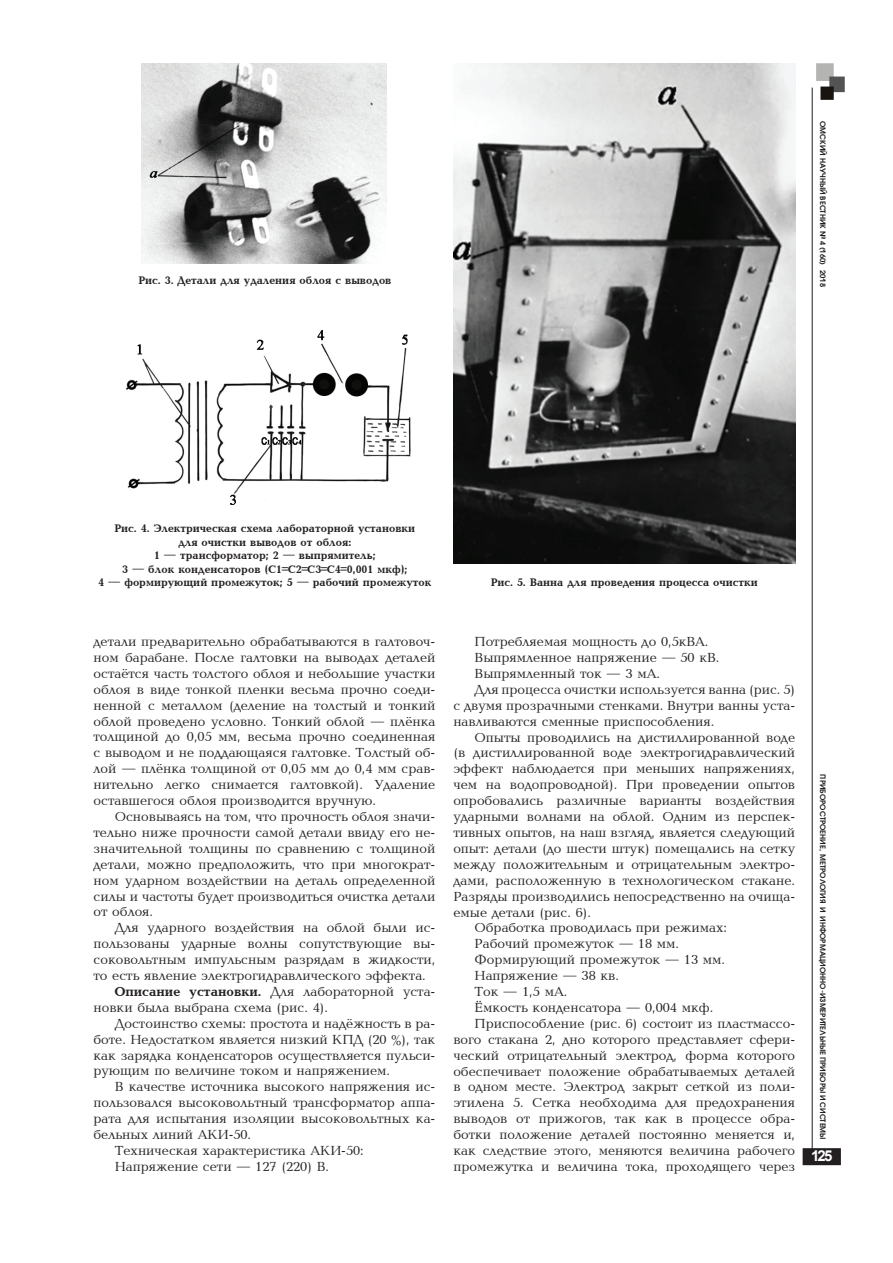
<style>
.page{position:relative;width:893px;height:1263px;background:#fff}
.page>*{position:absolute;margin:0;border:0;box-sizing:border-box;transform-origin:0 0}
.t1{font:700 15px "Arial";color:#fff}
.t2{font:13.5px/15.9px "Baltica CTT";color:#231f20;text-align:justify}
.t3{font:700 11.25px/13.5px "Baltica C";color:#231f20;text-align:center}
.t4{font:600 7.5px "Avant Garde Gothic C";color:#231f20}
.s1{font-family:"Baltica C";font-weight:700}
</style>
<div class="page">
<div style="left:803px;top:1149px;width:37px;height:15px;background:#231f20"></div>
<div style="left:803px;top:1148px;width:38px;height:17px;border:2px solid #231f20"></div>
<hr style="left:812px;top:88px;width:1px;height:1071px;background:#231f20">
<img style="left:816px;top:63px;width:29px;height:37px">
<img style="left:141px;top:64px;width:245px;height:200px">
<img style="left:125px;top:330px;width:286px;height:175px">
<img style="left:453px;top:64px;width:342px;height:499px">
<p class="t3" style="left:138px;top:274px;width:255px">Рис. 3. Детали для удаления облоя с выводов</p>
<p class="t4" style="left:827px;top:121px;width:167px;rotate:90deg">ОМСКИЙ НАУЧНЫЙ ВЕСТНИК № 4 (160) 2018</p>
<p class="t3" style="left:98px;top:522px;width:335px">Рис. 4. Электрическая схема лабораторной установки<br>для очистки выводов от облоя:<br>1 — трансформатор; 2 — выпрямитель;<br>3 — блок конденсаторов (C1=C2=C3=С4=0,001 мкф);<br>4 — формирующий промежуток; 5 — рабочий промежуток</p>
<p class="t3" style="left:491px;top:576px;width:269px">Рис. 5. Ванна для проведения процесса очистки</p>
<p class="t2" style="left:94px;top:634px;width:343px">детали предварительно обрабатываются в галтовоч&shy;ном барабане. После галтовки на выводах деталей остаётся часть толстого облоя и небольшие участки облоя в виде тонкой пленки весьма прочно соеди&shy;ненной с металлом (деление на толстый и тонкий облой проведено условно. Тонкий облой — плёнка толщиной до 0,05 мм, весьма прочно соединенная с выводом и не поддающаяся галтовке. Толстый об&shy;лой — плёнка толщиной от 0,05 мм до 0,4 мм срав&shy;нительно легко снимается галтовкой). Удаление оставшегося облоя производится вручную.</p>
<p class="t2" style="left:94px;top:809px;width:343px;text-indent:21px">Основываясь на том, что прочность облоя значи&shy;тельно ниже прочности самой детали ввиду его не&shy;значительной толщины по сравнению с толщиной детали, можно предположить, что при многократ&shy;ном ударном воздействии на деталь определенной силы и частоты будет производиться очистка детали от облоя.</p>
<p class="t2" style="left:115px;top:920px;width:322px">Для ударного воздействия на облой были ис-</p>
<p class="t2" style="left:94px;top:936px;width:343px">пользованы ударные волны сопутствующие вы-</p>
<p class="t2" style="left:94px;top:952px;width:343px">соковольтным импульсным разрядам в жидкости,</p>
<p class="t2" style="left:94px;top:968px;width:334px">то есть явление электрогидравлического эффекта.</p>
<p class="t2" style="left:115px;top:984px;width:322px"><span class="s1">Описание установки.</span> Для лабораторной уста-</p>
<p class="t2" style="left:94px;top:1000px;width:236px">новки была выбрана схема (рис. 4).</p>
<p class="t2" style="left:115px;top:1016px;width:322px">Достоинство схемы: простота и надёжность в ра-</p>
<p class="t2" style="left:94px;top:1032px;width:343px">боте. Недостатком является низкий КПД (20 %), так</p>
<p class="t2" style="left:94px;top:1048px;width:343px">как зарядка конденсаторов осуществляется пульси-</p>
<p class="t2" style="left:94px;top:1064px;width:298px">рующим по величине током и напряжением.</p>
<p class="t2" style="left:115px;top:1079px;width:322px">В качестве источника высокого напряжения ис-</p>
<p class="t2" style="left:94px;top:1095px;width:343px">пользовался высоковольтный трансформатор аппа-</p>
<p class="t2" style="left:94px;top:1111px;width:343px">рата для испытания изоляции высоковольтных ка-</p>
<p class="t2" style="left:94px;top:1127px;width:159px">бельных линий АКИ-50.</p>
<p class="t2" style="left:115px;top:1143px;width:251px">Техническая характеристика АКИ-50:</p>
<p class="t2" style="left:115px;top:1159px;width:216px">Напряжение сети — 127 (220) В.</p>
<p class="t2" style="left:475px;top:634px;width:235px">Потребляемая мощность до 0,5кВА.</p>
<p class="t2" style="left:475px;top:650px;width:246px">Выпрямленное напряжение — 50 кВ.</p>
<p class="t2" style="left:475px;top:666px;width:187px">Выпрямленный ток — 3 мА.</p>
<p class="t2" style="left:475px;top:682px;width:322px">Для процесса очистки используется ванна (рис. 5)</p>
<p class="t2" style="left:453px;top:698px;width:343px">с двумя прозрачными стенками. Внутри ванны уста-</p>
<p class="t2" style="left:453px;top:714px;width:262px">навливаются сменные приспособления.</p>
<p class="t2" style="left:475px;top:730px;width:322px">Опыты проводились на дистиллированной воде</p>
<p class="t2" style="left:453px;top:746px;width:343px">(в дистиллированной воде электрогидравлический</p>
<p class="t2" style="left:453px;top:762px;width:343px">эффект наблюдается при меньших напряжениях,</p>
<p class="t2" style="left:453px;top:777px;width:343px">чем на водопроводной). При проведении опытов</p>
<p class="t2" style="left:453px;top:793px;width:343px">опробовались различные варианты воздействия</p>
<p class="t2" style="left:453px;top:809px;width:343px">ударными волнами на облой. Одним из перспек-</p>
<p class="t2" style="left:453px;top:825px;width:343px">тивных опытов, на наш взгляд, является следующий</p>
<p class="t2" style="left:453px;top:841px;width:343px">опыт: детали (до шести штук) помещались на сетку</p>
<p class="t2" style="left:453px;top:857px;width:343px">между положительным и отрицательным электро-</p>
<p class="t2" style="left:453px;top:873px;width:343px">дами, расположенную в технологическом стакане.</p>
<p class="t2" style="left:453px;top:889px;width:343px">Разряды производились непосредственно на очища-</p>
<p class="t2" style="left:453px;top:905px;width:139px">емые детали (рис. 6).</p>
<p class="t2" style="left:475px;top:921px;width:254px">Обработка проводилась при режимах:</p>
<p class="t2" style="left:475px;top:936px;width:206px">Рабочий промежуток — 18 мм.</p>
<p class="t2" style="left:475px;top:952px;width:252px">Формирующий промежуток — 13 мм.</p>
<p class="t2" style="left:475px;top:968px;width:146px">Напряжение — 38 кв.</p>
<p class="t2" style="left:475px;top:984px;width:94px">Ток — 1,5 мА.</p>
<p class="t2" style="left:475px;top:1000px;width:240px">Ёмкость конденсатора — 0,004 мкф.</p>
<p class="t2" style="left:475px;top:1016px;width:322px">Приспособление (рис. 6) состоит из пластмассо-</p>
<p class="t2" style="left:453px;top:1032px;width:343px">вого стакана 2, дно которого представляет сфери-</p>
<p class="t2" style="left:453px;top:1048px;width:343px">ческий отрицательный электрод, форма которого</p>
<p class="t2" style="left:453px;top:1064px;width:343px">обеспечивает положение обрабатываемых деталей</p>
<p class="t2" style="left:453px;top:1080px;width:343px">в одном месте. Электрод закрыт сеткой из поли-</p>
<p class="t2" style="left:453px;top:1095px;width:343px">этилена 5. Сетка необходима для предохранения</p>
<p class="t2" style="left:453px;top:1111px;width:343px">выводов от прижогов, так как в процессе обра-</p>
<p class="t2" style="left:453px;top:1127px;width:343px">ботки положение деталей постоянно меняется и,</p>
<p class="t2" style="left:453px;top:1143px;width:343px">как следствие этого, меняются величина рабочего</p>
<p class="t2" style="left:453px;top:1159px;width:343px">промежутка и величина тока, проходящего через</p>
<p class="t4" style="left:827px;top:774px;width:366px;rotate:90deg">приборостроение, метрология и информационно-измерительные приборы и системы</p>
<p class="t1" style="left:811px;top:1145px;width:23px">125</p>
</div>
